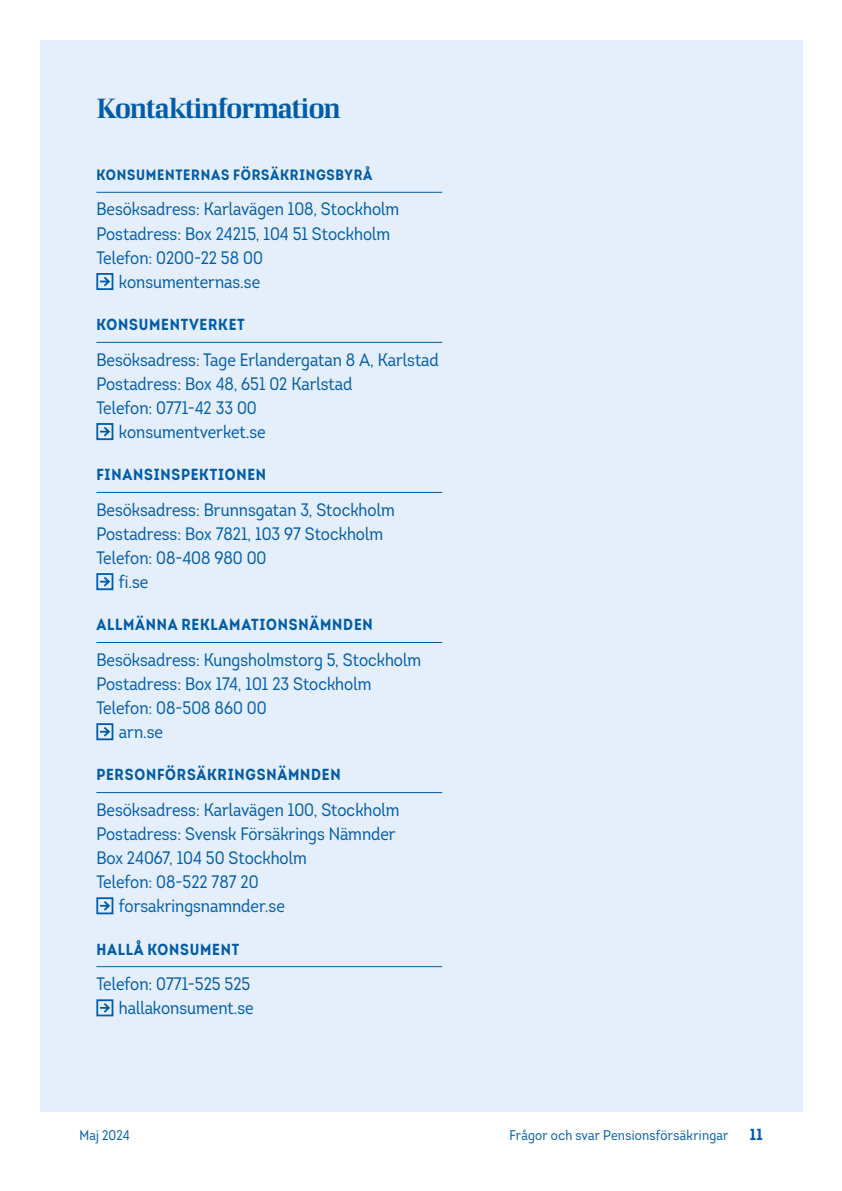
<style>
.page{position:relative;width:842px;height:1191px;background:#fff}
.page>*{position:absolute;margin:0;border:0;box-sizing:border-box;transform-origin:0 0}
._23__Rubrik_4{font:28px "LF Rubrik 2";letter-spacing:-.05em;color:#005ca9}
._23__Brödtext{font:18px "Intro Cond";color:#005ca9}
._23__Faktaruta_överrubrik{font:700 16px "Intro Cond";letter-spacing:.05em;color:#005ca9}
._23__Faktaruta_överrubrik-2{font:700 15px "Intro Cond";letter-spacing:.05em;color:#005ca9}
.t1{font:14px "Intro Cond";letter-spacing:.02em;color:#005ca9}
</style>
<div class="page">
<div style="left:40px;top:40px;width:762px;height:1071px;background:#e5effb"></div>
<hr style="left:96px;top:192px;width:346px;height:1px;background:#005ca9">
<div style="left:96px;top:273px;width:17px;height:17px;border:2px solid #005ca9"></div>
<svg style="left:98px;top:275px;width:14px;height:13px"></svg>
<hr style="left:96px;top:342px;width:346px;height:1px;background:#005ca9">
<div style="left:96px;top:423px;width:17px;height:17px;border:2px solid #005ca9"></div>
<svg style="left:98px;top:425px;width:14px;height:13px"></svg>
<hr style="left:96px;top:492px;width:346px;height:1px;background:#005ca9">
<div style="left:96px;top:573px;width:17px;height:17px;border:2px solid #005ca9"></div>
<svg style="left:98px;top:575px;width:14px;height:13px"></svg>
<hr style="left:96px;top:642px;width:346px;height:1px;background:#005ca9">
<div style="left:96px;top:723px;width:17px;height:17px;border:2px solid #005ca9"></div>
<svg style="left:98px;top:725px;width:14px;height:13px"></svg>
<hr style="left:96px;top:792px;width:346px;height:1px;background:#005ca9">
<div style="left:96px;top:897px;width:17px;height:17px;border:2px solid #005ca9"></div>
<svg style="left:98px;top:899px;width:14px;height:13px"></svg>
<hr style="left:96px;top:966px;width:346px;height:1px;background:#005ca9">
<div style="left:96px;top:999px;width:17px;height:17px;border:2px solid #005ca9"></div>
<svg style="left:98px;top:1001px;width:14px;height:13px"></svg>
<h4 class="_23__Rubrik_4" style="left:96px;top:91px;width:246px">Kontaktinformation</h4>
<h6 class="_23__Faktaruta_överrubrik-2" style="left:96px;top:165px;width:278px">KONSUMENTERNAS FÖRSÄKRINGSBYRÅ</h6>
<p class="_23__Brödtext" style="left:96px;top:198px;width:304px">Besöksadress: Karlavägen 108, Stockholm</p>
<p class="_23__Brödtext" style="left:96px;top:222px;width:295px">Postadress: Box 24215, 104 51 Stockholm</p>
<p class="_23__Brödtext" style="left:96px;top:246px;width:168px">Telefon: 0200-22 58 00</p>
<p class="_23__Brödtext" style="left:119px;top:270px;width:143px">konsumenternas.se</p>
<h6 class="_23__Faktaruta_överrubrik" style="left:96px;top:314px;width:150px">KONSUMENTVERKET</h6>
<p class="_23__Brödtext" style="left:96px;top:348px;width:344px">Besöksadress: Tage Erlandergatan 8 A, Karlstad</p>
<p class="_23__Brödtext" style="left:96px;top:372px;width:258px">Postadress: Box 48, 651 02 Karlstad</p>
<p class="_23__Brödtext" style="left:96px;top:396px;width:162px">Telefon: 0771-42 33 00</p>
<p class="_23__Brödtext" style="left:119px;top:420px;width:148px">konsumentverket.se</p>
<h6 class="_23__Faktaruta_överrubrik" style="left:96px;top:464px;width:171px">FINANSINSPEKTIONEN</h6>
<p class="_23__Brödtext" style="left:96px;top:498px;width:300px">Besöksadress: Brunnsgatan 3, Stockholm</p>
<p class="_23__Brödtext" style="left:96px;top:522px;width:288px">Postadress: Box 7821, 103 97 Stockholm</p>
<p class="_23__Brödtext" style="left:96px;top:546px;width:172px">Telefon: 08-408 980 00</p>
<p class="_23__Brödtext" style="left:119px;top:570px;width:31px">fi.se</p>
<h6 class="_23__Faktaruta_överrubrik" style="left:96px;top:614px;width:278px">ALLMÄNNA REKLAMATIONSNÄMNDEN</h6>
<p class="_23__Brödtext" style="left:96px;top:648px;width:326px">Besöksadress: Kungsholmstorg 5, Stockholm</p>
<p class="_23__Brödtext" style="left:96px;top:672px;width:276px">Postadress: Box 174, 101 23 Stockholm</p>
<p class="_23__Brödtext" style="left:96px;top:696px;width:172px">Telefon: 08-508 860 00</p>
<p class="_23__Brödtext" style="left:119px;top:720px;width:46px">arn.se</p>
<h6 class="_23__Faktaruta_överrubrik" style="left:96px;top:764px;width:246px">PERSONFÖRSÄKRINGSNÄMNDEN</h6>
<p class="_23__Brödtext" style="left:96px;top:798px;width:305px">Besöksadress: Karlavägen 100, Stockholm</p>
<p class="_23__Brödtext" style="left:96px;top:822px;width:301px">Postadress: Svensk Försäkrings Nämnder</p>
<p class="_23__Brödtext" style="left:96px;top:846px;width:212px">Box 24067, 104 50 Stockholm</p>
<p class="_23__Brödtext" style="left:96px;top:870px;width:164px">Telefon: 08-522 787 20</p>
<p class="_23__Brödtext" style="left:119px;top:894px;width:167px">forsakringsnamnder.se</p>
<h6 class="_23__Faktaruta_överrubrik" style="left:96px;top:938px;width:144px">HALLÅ KONSUMENT</h6>
<p class="_23__Brödtext" style="left:96px;top:972px;width:156px">Telefon: 0771-525 525</p>
<p class="_23__Brödtext" style="left:119px;top:996px;width:136px">hallakonsument.se</p>
<p class="t1" style="left:79px;top:1126px;width:52px">Maj 2024</p>
<p class="t1" style="left:509px;top:1126px;width:221px">Frågor och svar Pensionsförsäkringar</p>
<p class="_23__Faktaruta_överrubrik" style="left:750px;top:1124px;width:14px">11</p>
</div>
